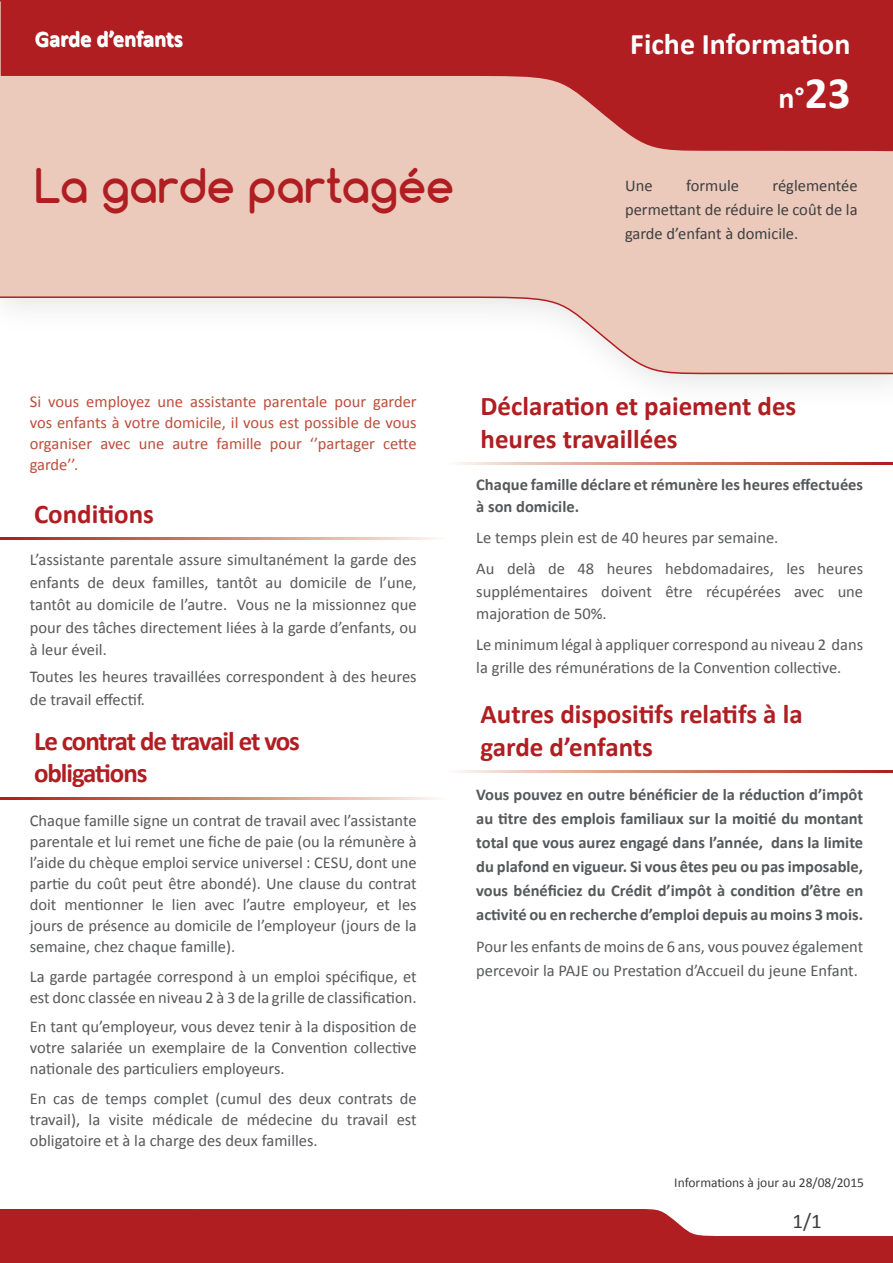
<style>
.page{position:relative;width:893px;height:1263px;background:#fff}
.page>*{position:absolute;margin:0;border:0;box-sizing:border-box;transform-origin:0 0}
.t1{font:700 45px "Comfortaa";color:#b01e22}
.t2{font:700 30px "Calibri";color:#fff}
.titre{font:700 27px/32.4px "Calibri";color:#b01e22}
.titre-2{font:700 27px/32.4px "Calibri";letter-spacing:-.04em;color:#b01e22}
.t3{font:700 22.5px "Calibri";color:#fff}
.t4{font:21px "Calibri";color:#3e3e3f}
.t5{font:16.5px/21px "Calibri";color:#57585a;text-align:justify}
.t6{font:700 16.5px/24px "Calibri";color:#57585a}
.t7{font:16.5px/21px "Calibri";color:#bc4e3b;text-align:justify}
.t8{font:16.5px/24px "Calibri";color:#3e3e3f;text-align:justify}
.t9{font:13.5px "Calibri";color:#3e3e3f}
.s1{font-size:45px}
</style>
<div class="page">
<svg style="left:0;top:0;width:893px;height:376px"></svg>
<svg style="left:1px;top:1px;width:892px;height:150px;background:#c35755"></svg>
<svg style="left:0;top:1209px;width:893px;height:54px;background:#b9393c"></svg>
<svg style="left:0;top:538px;width:438px;height:2px"></svg>
<svg style="left:0;top:797px;width:438px;height:2px"></svg>
<svg style="left:456px;top:462px;width:437px;height:3px"></svg>
<svg style="left:456px;top:770px;width:437px;height:2px"></svg>
<p class="t3" style="left:35px;top:24px;width:149px">Garde d’enfants</p>
<p class="t1" style="left:35px;top:158px;width:421px">La garde partagée</p>
<p class="t2" style="left:630px;top:25px;width:222px">Fiche Information</p>
<p class="t2" style="left:778px;top:79px;width:73px">n°<span class="s1">23</span></p>
<p class="t8" style="left:625px;top:174px;width:234px;text-indent:147px">réglementée permettant de réduire le coût de la garde d’enfant à domicile.</p>
<p class="t8" style="left:625px;top:174px;width:29px">Une</p>
<p class="t8" style="left:686px;top:174px;width:54px">formule</p>
<p class="t7" style="left:30px;top:391px;width:388px">Si vous employez une assistante parentale pour garder vos enfants à votre domicile, il vous est possible de vous organiser avec une autre famille pour ‘’partager cette garde’’.</p>
<p class="titre" style="left:34px;top:498px;width:122px">Conditions</p>
<p class="t5" style="left:30px;top:549px;width:388px;line-height:22.5px">L’assistante parentale assure simultanément la garde des enfants de deux familles, tantôt au domicile de l’une, tantôt au domicile de l’autre. Vous ne la missionnez que pour des tâches directement liées à la garde d’enfants, ou à leur éveil.</p>
<p class="t5" style="left:30px;top:665px;width:388px;line-height:22.5px">Toutes les heures travaillées correspondent à des heures de travail effectif.</p>
<p class="titre-2" style="left:34px;top:725px;width:268px">Le contrat de travail et vos obligations</p>
<p class="t5" style="left:30px;top:810px;width:388px">Chaque famille signe un contrat de travail avec l’assistante parentale et lui remet une fiche de paie (ou la rémunère à l’aide du chèque emploi service universel : CESU, dont une partie du coût peut être abondé). Une clause du contrat doit mentionner le lien avec l’autre employeur, et les jours de présence au domicile de l’employeur (jours de la semaine, chez chaque famille).</p>
<p class="t5" style="left:30px;top:966px;width:388px">La garde partagée correspond à un emploi spécifique, et est donc classée en niveau 2 à 3 de la grille de classification.</p>
<p class="t5" style="left:30px;top:1016px;width:388px">En tant qu’employeur, vous devez tenir à la disposition de votre salariée un exemplaire de la Convention collective nationale des particuliers employeurs.</p>
<p class="t5" style="left:30px;top:1088px;width:388px">En cas de temps complet (cumul des deux contrats de travail), la visite médicale de médecine du travail est obligatoire et à la charge des deux familles.</p>
<p class="titre" style="left:480px;top:390px;width:317px">Déclaration et paiement des heures travaillées</p>
<p class="t6" style="left:476px;top:473px;width:388px;line-height:22.5px">Chaque famille déclare et rémunère les heures effectuées à son domicile.</p>
<p class="t5" style="left:476px;top:527px;width:304px">Le temps plein est de 40 heures par semaine.</p>
<p class="t5" style="left:476px;top:558px;width:388px;line-height:22.5px">Au delà de 48 heures hebdomadaires, les heures supplémentaires doivent être récupérées avec une majoration de 50%.</p>
<p class="t5" style="left:476px;top:634px;width:388px;line-height:22.5px">Le minimum légal à appliquer correspond au niveau 2 dans la grille des rémunérations de la Convention collective.</p>
<p class="titre" style="left:480px;top:698px;width:324px">Autres dispositifs relatifs à la garde d’enfants</p>
<p class="t6" style="left:476px;top:782px;width:388px;text-align:justify">Vous pouvez en outre bénéficier de la réduction d’impôt au titre des emplois familiaux sur la moitié du montant total que vous aurez engagé dans l’année, dans la limite du plafond en vigueur. Si vous êtes peu ou pas imposable, vous bénéficiez du Crédit d’impôt à condition d’être en activité ou en recherche d’emploi depuis au moins 3 mois.</p>
<p class="t5" style="left:476px;top:935px;width:388px;line-height:24px">Pour les enfants de moins de 6 ans, vous pouvez également percevoir la PAJE ou Prestation d’Accueil du jeune Enfant.</p>
<p class="t9" style="left:674px;top:1173px;width:191px">Informations à jour au 28/08/2015</p>
<p class="t4" style="left:792px;top:1207px;width:31px">1/1</p>
</div>
